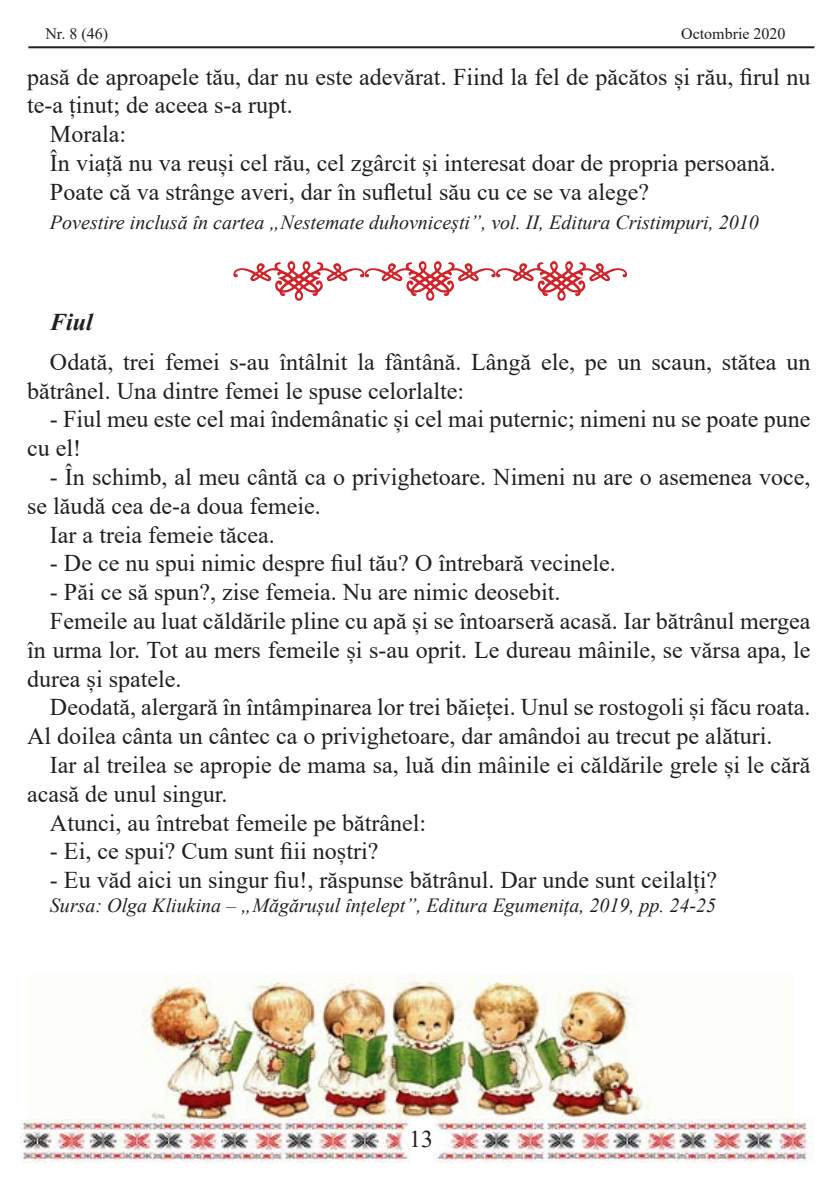
<style>
.page{position:relative;width:840px;height:1191px;background:#fff}
.page>*{position:absolute;margin:0;border:0;box-sizing:border-box;transform-origin:0 0}
.t1{font:96px "Vintage Decorative Signs 4";color:#d1232a}
.t2{font:24px/28.8px "Times New Roman";color:#231f20}
.t3{font:italic 700 24px "Times New Roman";color:#231f20}
.t4{font:italic 20px "Times New Roman";color:#231f20}
.t5{font:16px "Times New Roman";color:#231f20}
</style>
<div class="page">
<hr style="left:28px;top:46px;width:786px;height:2px;background:#231f20">
<img style="left:21px;top:1119px;width:790px;height:43px">
<img style="left:142px;top:974px;width:508px;height:144px">
<p class="t5" style="left:45px;top:23px;width:64px">Nr. 8 (46)</p>
<p class="t5" style="left:680px;top:23px;width:106px">Octombrie 2020</p>
<p class="t2" style="left:27px;top:61px;width:784px">pasă de aproapele tău, dar nu este adevărat. Fiind la fel de păcătos și rău, firul nu te-a ținut; de aceea s-a rupt.</p>
<p class="t2" style="left:50px;top:119px;width:77px">Morala:</p>
<p class="t2" style="left:50px;top:148px;width:727px">În viață nu va reuși cel rău, cel zgârcit și interesat doar de propria persoană.</p>
<p class="t2" style="left:50px;top:177px;width:600px">Poate că va strânge averi, dar în sufletul său cu ce se va alege?</p>
<p class="t4" style="left:50px;top:208px;width:710px">Povestire inclusă în cartea „Nestemate duhovnicești”, vol. II, Editura Cristimpuri, 2010</p>
<p class="t3" style="left:50px;top:305px;width:44px">Fiul</p>
<p class="t1" style="left:233px;top:214px;width:395px">nnn</p>
<p class="t2" style="left:27px;top:346px;width:784px;text-indent:23px">Odată, trei femei s-au întâlnit la fântână. Lângă ele, pe un scaun, stătea un bătrânel. Una dintre femei le spuse celorlalte:</p>
<p class="t2" style="left:27px;top:404px;width:784px;text-indent:23px">- Fiul meu este cel mai îndemânatic și cel mai puternic; nimeni nu se poate pune cu el!</p>
<p class="t2" style="left:27px;top:462px;width:784px;text-indent:23px">- În schimb, al meu cântă ca o privighetoare. Nimeni nu are o asemenea voce, se lăudă cea de-a doua femeie.</p>
<p class="t2" style="left:50px;top:519px;width:226px">Iar a treia femeie tăcea.</p>
<p class="t2" style="left:50px;top:548px;width:567px">- De ce nu spui nimic despre fiul tău? O întrebară vecinele.</p>
<p class="t2" style="left:50px;top:577px;width:511px">- Păi ce să spun?, zise femeia. Nu are nimic deosebit.</p>
<p class="t2" style="left:27px;top:606px;width:784px;text-align:justify;text-indent:23px">Femeile au luat căldările pline cu apă și se întoarseră acasă. Iar bătrânul mergea în urma lor. Tot au mers femeile și s-au oprit. Le dureau mâinile, se vărsa apa, le durea și spatele.</p>
<p class="t2" style="left:27px;top:692px;width:784px;text-indent:23px">Deodată, alergară în întâmpinarea lor trei băieței. Unul se rostogoli și făcu roata.<br>Al doilea cânta un cântec ca o privighetoare, dar amândoi au trecut pe alături.</p>
<p class="t2" style="left:27px;top:750px;width:784px;text-indent:23px">Iar al treilea se apropie de mama sa, luă din mâinile ei căldările grele și le cără acasă de unul singur.</p>
<p class="t2" style="left:50px;top:807px;width:377px">Atunci, au întrebat femeile pe bătrânel:</p>
<p class="t2" style="left:50px;top:836px;width:330px">- Ei, ce spui? Cum sunt fiii noștri?</p>
<p class="t2" style="left:50px;top:865px;width:668px">- Eu văd aici un singur fiu!, răspunse bătrânul. Dar unde sunt ceilalți?</p>
<p class="t4" style="left:50px;top:891px;width:667px">Sursa: Olga Kliukina – „Măgărușul înțelept”, Editura Egumenița, 2019, pp. 24-25</p>
<p class="t2" style="left:409px;top:1123px;width:25px">13</p>
</div>
